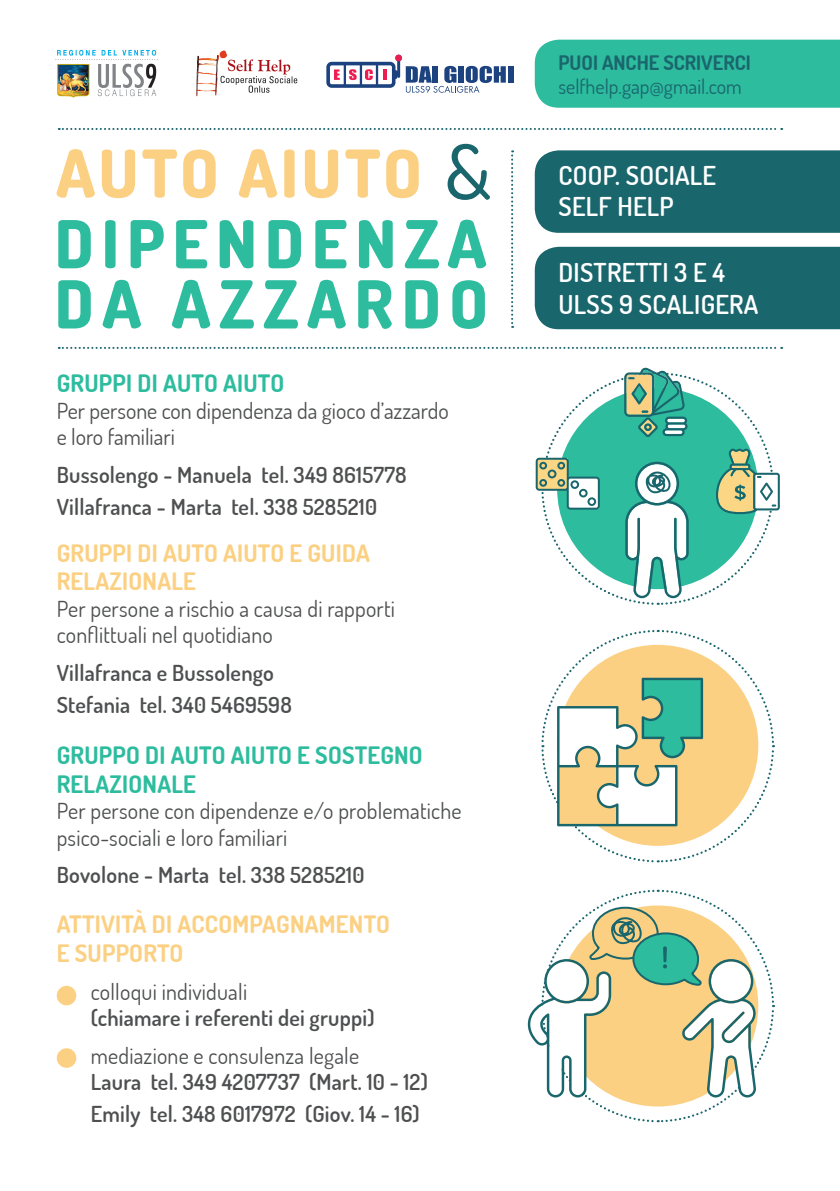
<style>
.page{position:relative;width:840px;height:1191px;background:#fff}
.page>*{position:absolute;margin:0;border:0;box-sizing:border-box;transform-origin:0 0}
.t1{font:800 66px/70.6px "Dosis";letter-spacing:.12em;color:#2dbc9e}
.t2{font:600 26px/31.2px "Dosis";letter-spacing:.01em;color:#fff}
.t3{font:700 24px/28.8px "Dosis";letter-spacing:.01em;color:#fbd082}
.t4{font:700 24px/28.8px "Dosis";letter-spacing:.01em;color:#2dbc9e}
.t5{font:600 22px/32px "Dosis";letter-spacing:.01em;color:#4e4f50}
.t6{font:22px/26.4px "Dosis";letter-spacing:.01em;color:#4e4f50}
.t7{font:20px "Dosis";color:#1a666d}
.t8{font:700 20px "Dosis";color:#1a666d}
.s1{color:#fbd082}
.s2{font-weight:500;font-size:74px;color:#1a666d}
</style>
<div class="page">
<svg style="left:541px;top:629px;width:233px;height:234px"></svg>
<svg style="left:527px;top:889px;width:247px;height:234px"></svg>
<svg style="left:59px;top:347px;width:722px;height:2px"></svg>
<svg style="left:511px;top:150px;width:2px;height:178px"></svg>
<svg style="left:59px;top:128px;width:722px;height:2px"></svg>
<svg style="left:535px;top:367px;width:244px;height:238px"></svg>
<div style="left:534px;top:247px;width:305px;height:82px;background:#1a666d"></div>
<div style="left:534px;top:150px;width:305px;height:83px;background:#1a666d"></div>
<div style="left:534px;top:40px;width:305px;height:68px;background:#2dbc9e"></div>
<div style="left:507px;top:66px;width:6px;height:17px;background:#1c427f"></div>
<svg style="left:326px;top:55px;width:179px;height:38px"></svg>
<div style="left:395px;top:55px;width:7px;height:6px;background:#ed1c51;border-radius:50%"></div>
<div style="left:57px;top:985px;width:19px;height:20px;background:#fbd082;border-radius:50%"></div>
<div style="left:57px;top:1048px;width:19px;height:19px;background:#fbd082;border-radius:50%"></div>
<img style="left:196px;top:50px;width:31px;height:47px">
<img style="left:219px;top:57px;width:79px;height:39px">
<img style="left:55px;top:49px;width:102px;height:49px">
<h1 class="t1" style="left:55px;top:135px;width:437px"><span class="s1">AUTO AIUTO</span> <span class="s2">&amp;<br></span>DIPENDENZA</h1>
<h1 class="t1" style="left:55px;top:266px;width:434px">DA AZZARDO</h1>
<p class="t4" style="left:57px;top:368px;width:229px">GRUPPI DI AUTO AIUTO</p>
<p class="t6" style="left:57px;top:396px;width:393px">Per persone con dipendenza da gioco d’azzardo e loro familiari</p>
<p class="t5" style="left:57px;top:458px;width:351px">Bussolengo - Manuela tel. 349 8615778<br>Villafranca - Marta tel. 338 5285210</p>
<p class="t3" style="left:57px;top:537px;width:314px">GRUPPI DI AUTO AIUTO E GUIDA<br>RELAZIONALE</p>
<p class="t6" style="left:57px;top:594px;width:339px">Per persone a rischio a causa di rapporti conflittuali nel quotidiano</p>
<p class="t5" style="left:57px;top:656px;width:236px">Villafranca e Bussolengo<br>Stefania tel. 340 5469598</p>
<p class="t4" style="left:57px;top:739px;width:367px">GRUPPO DI AUTO AIUTO E SOSTEGNO<br>RELAZIONALE</p>
<p class="t6" style="left:57px;top:797px;width:406px">Per persone con dipendenze e/o problematiche psico-sociali e loro familiari</p>
<p class="t5" style="left:57px;top:858px;width:309px">Bovolone - Marta tel. 338 5285210</p>
<p class="t3" style="left:57px;top:908px;width:334px">ATTIVITÀ DI ACCOMPAGNAMENTO<br>E SUPPORTO</p>
<p class="t6" style="left:91px;top:977px;width:158px">colloqui individuali</p>
<p class="t5" style="left:91px;top:1001px;width:285px">(chiamare i referenti dei gruppi)</p>
<p class="t6" style="left:91px;top:1041px;width:270px">mediazione e consulenza legale</p>
<p class="t5" style="left:91px;top:1065px;width:338px">Laura tel. 349 4207737 (Mart. 10 - 12)<br>Emily tel. 348 6017972 (Giov. 14 - 16)</p>
<p class="t8" style="left:558px;top:49px;width:194px">PUOI ANCHE SCRIVERCI</p>
<p class="t7" style="left:558px;top:73px;width:185px">selfhelp.gap@gmail.com</p>
<p class="t2" style="left:558px;top:159px;width:159px">COOP. SOCIALE<br>SELF HELP</p>
<p class="t2" style="left:558px;top:256px;width:201px">DISTRETTI 3 E 4<br>ULSS 9 SCALIGERA</p>
</div>
